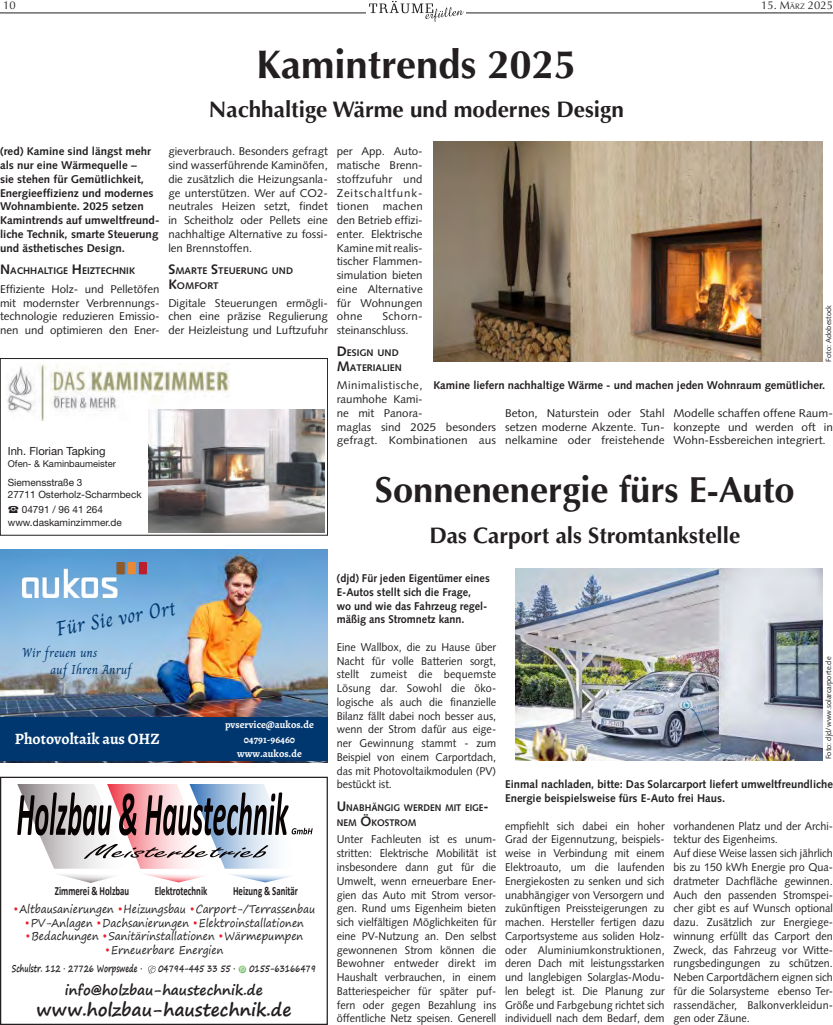
<style>
.page{position:relative;width:833px;height:1025px;background:#fff}
.page>*{position:absolute;margin:0;border:0;box-sizing:border-box;transform-origin:0 0}
.t1{font:700 40px "Optima LT Pro";color:#231f20}
.t2{font:700 36.25px "Optima LT Pro";color:#231f20}
.t3{font:700 22.5px "Optima LT Pro";color:#231f20}
.t4{font:20.5px "Charm";color:#00376f}
.t5{font:700 17.5px "Segoe Print";color:#231f20}
.t6{font:700 15.88px "Alegreya";color:#fff}
.t7{font:700 13.75px "Segoe Print";color:#231f20}
.t8{font:13px/17.2px "Charm";color:#00376f}
.t9{font:700 12.5px "Calibri";color:#231f20;scale:.7 1}
.t10{font:11.25px/13.8px "Syntax LT Pro";color:#231f20;text-align:justify;scale:.96 1}
.t11{font:11.25px/13.8px "Syntax LT Pro";color:#231f20;text-align:justify}
.t12{font:700 11.25px/13.8px "Syntax LT Pro";color:#231f20}
.t13{font:11.25px "Segoe Print";color:#231f20;scale:.9 1}
.t14{font:11.25px/13.8px "Syntax LT Pro";color:#231f20;text-align:justify;scale:1.05 1}
.t15{font:700 11.25px/13.8px "Syntax LT Pro";color:#231f20;scale:.96 1}
.t16{font:11.25px "Helvetica Neue";color:#231f20}
.t17{font:11.25px "Optima LT Pro";color:#231f20}
.t18{font:700 10.38px/14.2px "Alegreya";color:#fff;text-align:center}
.t19{font:10px/12.9px "Helvetica Neue";color:#231f20}
.t20{font:700 10px "Segoe Print";color:#231f20;scale:.71 1}
.t21{font:700 9.62px/15px "Syntax LT Pro";color:#231f20}
.t22{font:700 9.62px/15px "Syntax LT Pro";color:#231f20;scale:.96 1}
.t23{font:9.38px "Helvetica Neue";color:#231f20}
.t24{font:7.5px "Syntax LT Pro";color:#231f20}
.s1{font-size:7.88px}
.s2{font-size:13.75px}
.s3{color:#ee1d23}
</style>
<div class="page">
<hr style="left:0;top:13px;width:833px;height:1px;background:#231f20">
<div style="left:366px;top:0;width:100px;height:16px;background:#fff"></div>
<svg style="left:369px;top:1px;width:95px;height:21px"></svg>
<img style="left:0;top:549px;width:328px;height:213px">
<div style="left:0;top:717px;width:328px;height:43px;background:#00376f"></div>
<img style="left:22px;top:562px;width:124px;height:34px">
<div style="left:0;top:358px;width:328px;height:177px;border:1px solid #231f20"></div>
<img style="left:6px;top:363px;width:223px;height:57px">
<img style="left:148px;top:409px;width:176px;height:123px">
<div style="left:0;top:776px;width:328px;height:248px;border:1px solid #231f20"></div>
<svg style="left:148px;top:965px;width:8px;height:8px"></svg>
<svg style="left:238px;top:965px;width:8px;height:7px"></svg>
<svg style="left:210px;top:784px;width:66px;height:83px"></svg>
<svg style="left:131px;top:784px;width:79px;height:83px"></svg>
<svg style="left:17px;top:784px;width:114px;height:83px"></svg>
<svg style="left:17px;top:792px;width:94px;height:43px"></svg>
<svg style="left:119px;top:793px;width:17px;height:42px"></svg>
<svg style="left:84px;top:843px;width:184px;height:15px"></svg>
<svg style="left:145px;top:792px;width:168px;height:43px"></svg>
<svg style="left:58px;top:874px;width:56px;height:8px"></svg>
<svg style="left:144px;top:874px;width:60px;height:8px"></svg>
<svg style="left:229px;top:874px;width:62px;height:8px"></svg>
<img style="left:433px;top:141px;width:389px;height:220px">
<img style="left:516px;top:568px;width:306px;height:192px">
<p class="t17" style="left:3px;top:-2px;width:14px">10</p>
<p class="t17" style="left:761px;top:-2px;width:73px">15. M<span class="s1">ärz</span> 2025</p>
<p class="t12" style="left:0;top:144px;width:161px">(red) Kamine sind längst mehr als nur eine Wärmequelle –<br>sie stehen für Gemütlichkeit,<br>Energieeffizienz und modernes<br>Wohnambiente. 2025 setzen<br>Kamintrends auf umweltfreund&shy;liche Technik, smarte Steuerung und ästhetisches Design.</p>
<p class="t21" style="left:0;top:263px;width:136px"><span class="s2">N</span>ACHHALTIGE <span class="s2">H</span> EIZTECHNIK</p>
<p class="t11" style="left:0;top:282px;width:161px">Effiziente Holz- und Pelletöfen mit modernster Verbrennungs&shy;technologie reduzieren Emissio&shy;nen und optimieren den Ener-</p>
<p class="t16" style="left:8px;top:444px;width:99px">Inh. Florian Tapking</p>
<p class="t23" style="left:8px;top:458px;width:110px">Ofen- &amp; Kaminbaumeister</p>
<p class="t19" style="left:8px;top:475px;width:135px">Siemensstraße 3<br>27711 Osterholz-Scharmbeck</p>
<p class="t19" style="left:8px;top:502px;width:116px;text-align:center">04791 / 96 41 264 www.daskaminzimmer.de</p>
<p class="t1" style="left:257px;top:39px;width:321px">Kamintrends 2025</p>
<p class="t3" style="left:209px;top:95px;width:416px">Nachhaltige Wärme und modernes Design</p>
<p class="t11" style="left:168px;top:144px;width:161px">gieverbrauch. Besonders gefragt sind wasserführende Kaminöfen, die zusätzlich die Heizungsanla&shy;ge unterstützen. Wer auf CO2- neutrales Heizen setzt, findet in Scheitholz oder Pellets eine nachhaltige Alternative zu fossi&shy;len Brennstoffen.</p>
<p class="t21" style="left:168px;top:263px;width:126px"><span class="s2">S</span>MARTE <span class="s2">S</span>TEUERUNG UND<br><span class="s2">K</span>OMFORT</p>
<p class="t11" style="left:168px;top:296px;width:161px">Digitale Steuerungen ermögli&shy;chen eine präzise Regulierung der Heizleistung und Luftzufuhr</p>
<p class="t11" style="left:337px;top:144px;width:87px">per App. Auto&shy;matische Brenn&shy;stoffzufuhr und Zeitschaltfunk&shy;tionen machen den Betrieb effizi&shy;enter. Elektrische Kamine mit realis&shy;tischer Flammen&shy;simulation bieten eine Alternative für Wohnungen ohne</p>
<p class="t24" style="left:824px;top:361px;width:58px;rotate:-90deg">Foto: Adobestock</p>
<p class="t11" style="left:337px;top:309px;width:87px;text-indent:46px">Schorn&shy;steinanschluss.</p>
<p class="t21" style="left:337px;top:345px;width:65px"><span class="s2">D</span>ESIGN UND<br><span class="s2">M</span>ATERIALIEN</p>
<p class="t11" style="left:337px;top:378px;width:161px;text-align:left">Minimalistische,<br>raumhohe Kami-<br>ne mit Panora-<br>maglas sind 2025 besonders gefragt. Kombinationen aus</p>
<p class="t12" style="left:433px;top:378px;width:393px">Kamine liefern nachhaltige Wärme - und machen jeden Wohnraum gemütlicher.</p>
<p class="t14" style="left:505px;top:406px;width:153px">Beton, Naturstein oder Stahl setzen moderne Akzente. Tun&shy;nelkamine oder freistehende</p>
<p class="t14" style="left:673px;top:406px;width:153px">Modelle schaffen offene Raum&shy;konzepte und werden oft in Wohn-Essbereichen integriert.</p>
<p class="t2" style="left:375px;top:466px;width:421px">Sonnenenergie fürs E-Auto</p>
<p class="t3" style="left:429px;top:521px;width:312px">Das Carport als Stromtankstelle</p>
<p class="t4" style="left:54px;top:616px;width:122px;rotate:-10deg">Für Sie vor Ort</p>
<p class="t8" style="left:50px;top:643px;width:83px;text-indent:-28px">Wir freuen uns<br>auf Ihren Anruf</p>
<p class="t6" style="left:15px;top:727px;width:146px">Photovoltaik aus OHZ</p>
<p class="t18" style="left:225px;top:717px;width:90px">pvservice@aukos.de<br>04791-96460 www.aukos.de</p>
<p class="t9" style="left:55px;top:881px;width:108px">Zimmerei &amp; Holzbau</p>
<p class="t9" style="left:155px;top:881px;width:76px">Elektrotechnik</p>
<p class="t9" style="left:233px;top:881px;width:94px">Heizung &amp; Sanitär</p>
<p class="t13" style="left:14px;top:898px;width:336px"><span class="s3">•</span> Altbausanierungen <span class="s3">•</span> Heizungsbau <span class="s3">•</span> Carport-/Terrassenbau</p>
<p class="t13" style="left:25px;top:912px;width:311px"><span class="s3">•</span> PV-Anlagen <span class="s3">•</span> Dachsanierungen <span class="s3">•</span> Elektroinstallationen</p>
<p class="t13" style="left:26px;top:925px;width:310px"><span class="s3">•</span> Bedachungen <span class="s3">•</span> Sanitärinstallationen <span class="s3">•</span> Wärmepumpen</p>
<p class="t13" style="left:106px;top:939px;width:132px"><span class="s3">•</span> Erneuerbare Energien</p>
<p class="t20" style="left:12px;top:959px;width:185px">Schulstr. 112 · 27726 Worpswede ·</p>
<p class="t20" style="left:158px;top:959px;width:110px">04794-445 33 55 ·</p>
<p class="t20" style="left:249px;top:959px;width:95px">0155-63166479</p>
<p class="t7" style="left:65px;top:976px;width:200px">info@holzbau-haustechnik.de</p>
<p class="t5" style="left:36px;top:992px;width:257px">www.holzbau-haustechnik.de</p>
<p class="t15" style="left:337px;top:571px;width:161px">(djd) Für jeden Eigentümer eines<br>E-Autos stellt sich die Frage,<br>wo und wie das Fahrzeug regel&shy;mäßig ans Stromnetz kann.</p>
<p class="t10" style="left:337px;top:639px;width:168px">Eine Wallbox, die zu Hause über Nacht für volle Batterien sorgt, stellt zumeist die bequemste Lösung dar. Sowohl die öko&shy;logische als auch die finanzielle Bilanz fällt dabei noch besser aus, wenn der Strom dafür aus eige&shy;ner Gewinnung stammt - zum Beispiel von einem Carportdach, das mit Photovoltaikmodulen (PV) bestückt ist.</p>
<p class="t22" style="left:337px;top:799px;width:160px"><span class="s2">U</span> NABHÄNGIG WERDEN MIT EIGE<span class="s2">-<br></span>NEM <span class="s2">Ö</span>KOSTROM</p>
<p class="t10" style="left:337px;top:832px;width:168px">Unter Fachleuten ist es unum&shy;stritten: Elektrische Mobilität ist insbesondere dann gut für die Umwelt, wenn erneuerbare Ener&shy;gien das Auto mit Strom versor&shy;gen. Rund ums Eigenheim bieten sich vielfältigen Möglichkeiten für eine PV-Nutzung an. Den selbst gewonnenen Strom können die Bewohner entweder direkt im Haushalt verbrauchen, in einem Batteriespeicher für später puf&shy;fern oder gegen Bezahlung ins öffentliche Netz speisen. Generell</p>
<p class="t24" style="left:824px;top:759px;width:104px;rotate:-90deg">Foto: djd/www.solarcarporte.de</p>
<p class="t12" style="left:505px;top:777px;width:329px">Einmal nachladen, bitte: Das Solarcarport liefert umweltfreundliche<br>Energie beispielsweise fürs E-Auto frei Haus.</p>
<p class="t10" style="left:505px;top:818px;width:168px">empfiehlt sich dabei ein hoher Grad der Eigennutzung, beispiels&shy;weise in Verbindung mit einem Elektroauto, um die laufenden Energiekosten zu senken und sich unabhängiger von Versorgern und zukünftigen Preissteigerungen zu machen. Hersteller fertigen dazu Carportsysteme aus soliden Holz&shy;oder Aluminiumkonstruktionen, deren Dach mit leistungsstarken und langlebigen Solarglas-Modu&shy;len belegt ist. Die Planung zur Größe und Farbgebung richtet sich individuell nach dem Bedarf, dem</p>
<p class="t10" style="left:673px;top:818px;width:168px;text-align:left">vorhandenen Platz und der Archi&shy;tektur des Eigenheims.<br>Auf diese Weise lassen sich jährlich bis zu 150 kWh Energie pro Qua&shy;dratmeter Dachfläche gewinnen.<br>Auch den passenden Stromspei&shy;cher gibt es auf Wunsch optional dazu. Zusätzlich zur Energiege&shy;winnung erfüllt das Carport den<br>Zweck, das Fahrzeug vor Witte&shy;rungsbedingungen zu schützen.<br>Neben Carportdächern eignen sich für die Solarsysteme ebenso Ter&shy;rassendächer, Balkonverkleidun&shy;gen oder Zäune.</p>
</div>
